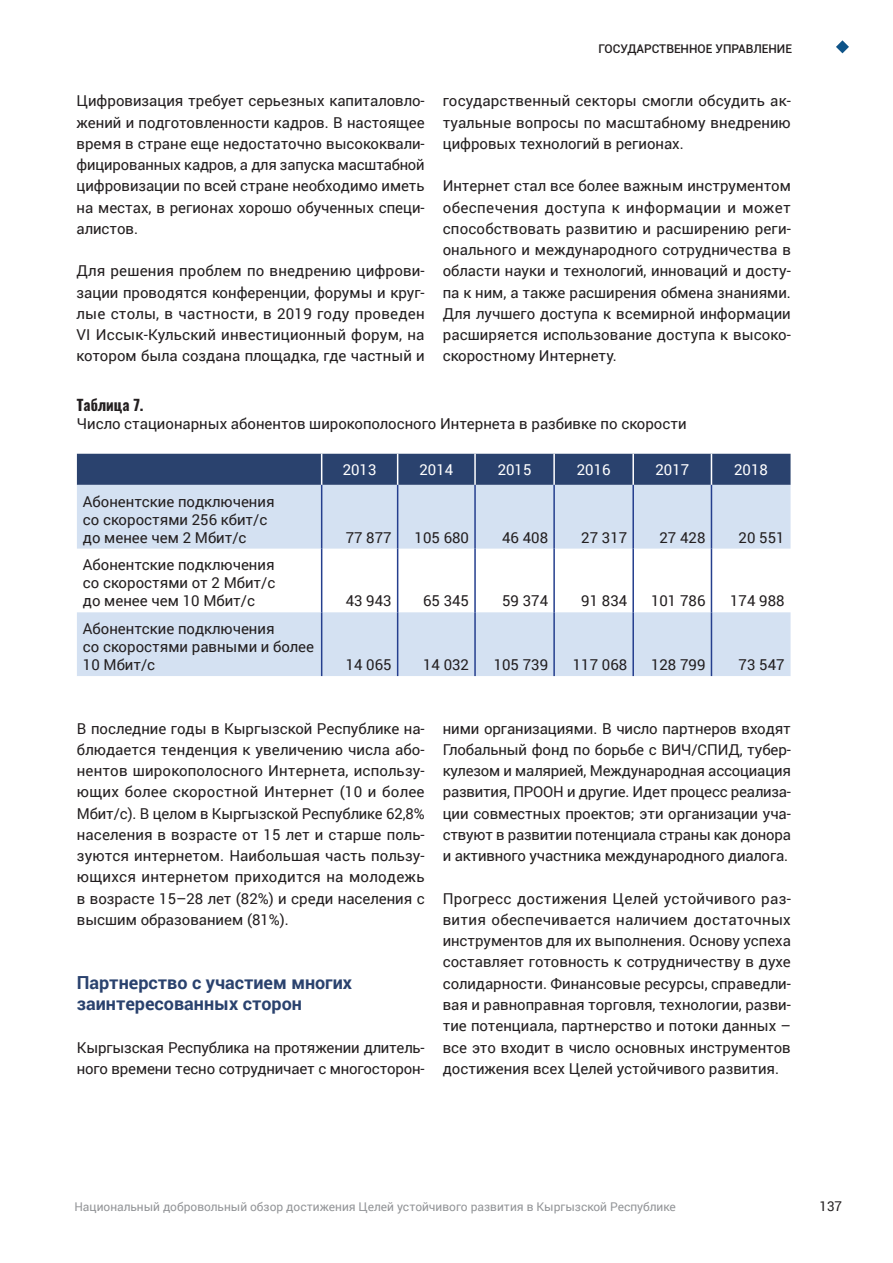
<style>
.page{position:relative;width:893px;height:1263px;background:#fff}
.page>*{position:absolute;margin:0;border:0;box-sizing:border-box;transform-origin:0 0}
.t1{font:700 18px "Roboto";color:#2a426e}
.t2{font:15px/21.3px "Roboto";color:#231f20;text-align:justify}
.t3{font:15px "Roboto";color:#fff}
.t4{font:700 15px "Oswald";color:#231f20}
.t5{font:13.5px "Roboto";color:#231f20}
.t6{font:12px "Roboto";color:#939598}
.t7{font:500 12px "Roboto";color:#231f20}
</style>
<div class="page">
<svg style="left:836px;top:40px;width:13px;height:13px"></svg>
<div style="left:77px;top:454px;width:713px;height:31px;background:#2a426e"></div>
<svg style="left:77px;top:485px;width:713px;height:191px;fill:#d4e1f2"></svg>
<hr style="left:321px;top:454px;width:1px;height:31px;background:#fff">
<hr style="left:397px;top:454px;width:1px;height:31px;background:#fff">
<hr style="left:474px;top:454px;width:2px;height:31px;background:#fff">
<hr style="left:553px;top:454px;width:2px;height:31px;background:#fff">
<hr style="left:632px;top:454px;width:2px;height:31px;background:#fff">
<hr style="left:711px;top:454px;width:1px;height:31px;background:#fff">
<hr style="left:321px;top:485px;width:1px;height:64px;background:#253f8e">
<hr style="left:397px;top:485px;width:1px;height:64px;background:#253f8e">
<hr style="left:474px;top:485px;width:2px;height:64px;background:#253f8e">
<hr style="left:553px;top:485px;width:2px;height:64px;background:#253f8e">
<hr style="left:632px;top:485px;width:2px;height:64px;background:#253f8e">
<hr style="left:711px;top:485px;width:1px;height:64px;background:#253f8e">
<hr style="left:321px;top:549px;width:1px;height:63px;background:#253f8e">
<hr style="left:397px;top:549px;width:1px;height:63px;background:#253f8e">
<hr style="left:474px;top:549px;width:2px;height:63px;background:#253f8e">
<hr style="left:553px;top:549px;width:2px;height:63px;background:#253f8e">
<hr style="left:632px;top:549px;width:2px;height:63px;background:#253f8e">
<hr style="left:711px;top:549px;width:1px;height:63px;background:#253f8e">
<hr style="left:321px;top:612px;width:1px;height:64px;background:#253f8e">
<hr style="left:397px;top:612px;width:1px;height:64px;background:#253f8e">
<hr style="left:474px;top:612px;width:2px;height:64px;background:#253f8e">
<hr style="left:553px;top:612px;width:2px;height:64px;background:#253f8e">
<hr style="left:632px;top:612px;width:2px;height:64px;background:#253f8e">
<hr style="left:711px;top:612px;width:1px;height:64px;background:#253f8e">
<p class="t2" style="left:77px;top:90px;width:350px">Цифровизация требует серьезных капиталовло&shy;жений и подготовленности кадров. В настоящее время в стране еще недостаточно высококвали&shy;фицированных кадров, а для запуска масштабной цифровизации по всей стране необходимо иметь на местах, в регионах хорошо обученных специ&shy;алистов.</p>
<p class="t2" style="left:77px;top:260px;width:350px">Для решения проблем по внедрению цифрови&shy;зации проводятся конференции, форумы и круг&shy;лые столы, в частности, в 2019 году проведен VI Иссык-Кульский инвестиционный форум, на котором была создана площадка, где частный и</p>
<p class="t7" style="left:598px;top:40px;width:195px">ГОСУДАРСТВЕННОЕ УПРАВЛЕНИЕ</p>
<p class="t2" style="left:443px;top:90px;width:350px">государственный секторы смогли обсудить ак&shy;туальные вопросы по масштабному внедрению цифровых технологий в регионах.</p>
<p class="t2" style="left:443px;top:175px;width:350px">Интернет стал все более важным инструментом обеспечения доступа к информации и может способствовать развитию и расширению реги&shy;онального и международного сотрудничества в области науки и технологий, инноваций и досту&shy;па к ним, а также расширения обмена знаниями.<br>Для лучшего доступа к всемирной информации расширяется использование доступа к высоко&shy;скоростному Интернету.</p>
<p class="t4" style="left:77px;top:392px;width:68px">Таблица 7.</p>
<p class="t2" style="left:77px;top:413px;width:611px">Число стационарных абонентов широкополосного Интернета в разбивке по скорости</p>
<p class="t3" style="left:343px;top:461px;width:35px">2013</p>
<p class="t3" style="left:419px;top:461px;width:35px">2014</p>
<p class="t3" style="left:498px;top:461px;width:35px">2015</p>
<p class="t3" style="left:577px;top:461px;width:35px">2016</p>
<p class="t3" style="left:655px;top:461px;width:35px">2017</p>
<p class="t3" style="left:734px;top:461px;width:35px">2018</p>
<p class="t2" style="left:83px;top:491px;width:193px">Абонентские подключения</p>
<p class="t2" style="left:83px;top:509px;width:186px">со скоростями 256 кбит/с</p>
<p class="t2" style="left:83px;top:527px;width:165px">до менее чем 2 Мбит/с</p>
<p class="t2" style="left:346px;top:527px;width:47px">77 877</p>
<p class="t2" style="left:415px;top:527px;width:56px">105 680</p>
<p class="t2" style="left:502px;top:527px;width:47px">46 408</p>
<p class="t2" style="left:581px;top:527px;width:47px">27 317</p>
<p class="t2" style="left:659px;top:527px;width:47px">27 428</p>
<p class="t2" style="left:739px;top:527px;width:47px">20 551</p>
<p class="t2" style="left:83px;top:554px;width:193px">Абонентские подключения</p>
<p class="t2" style="left:83px;top:572px;width:194px">со скоростями от 2 Мбит/с</p>
<p class="t2" style="left:83px;top:590px;width:174px">до менее чем 10 Мбит/с</p>
<p class="t2" style="left:346px;top:590px;width:47px">43 943</p>
<p class="t2" style="left:423px;top:590px;width:47px">65 345</p>
<p class="t2" style="left:502px;top:590px;width:47px">59 374</p>
<p class="t2" style="left:581px;top:590px;width:47px">91 834</p>
<p class="t2" style="left:651px;top:590px;width:56px">101 786</p>
<p class="t2" style="left:730px;top:590px;width:56px">174 988</p>
<p class="t2" style="left:83px;top:618px;width:193px">Абонентские подключения</p>
<p class="t2" style="left:83px;top:638px;width:233px;line-height:18px">со скоростями равными и более<br>10 Мбит/с</p>
<p class="t2" style="left:346px;top:654px;width:47px">14 065</p>
<p class="t2" style="left:423px;top:654px;width:47px">14 032</p>
<p class="t2" style="left:494px;top:654px;width:56px">105 739</p>
<p class="t2" style="left:573px;top:654px;width:56px">117 068</p>
<p class="t2" style="left:651px;top:654px;width:56px">128 799</p>
<p class="t2" style="left:739px;top:654px;width:47px">73 547</p>
<p class="t2" style="left:77px;top:718px;width:349px">В последние годы в Кыргызской Республике на&shy;блюдается тенденция к увеличению числа або&shy;нентов широкополосного Интернета, использу&shy;ющих более скоростной Интернет (10 и более Мбит/с). В целом в Кыргызской Республике 62,8% населения в возрасте от 15 лет и старше поль&shy;зуются интернетом. Наибольшая часть пользу&shy;ющихся интернетом приходится на молодежь в возрасте 15–28 лет (82%) и среди населения с высшим образованием (81%).</p>
<p class="t1" style="left:77px;top:972px;width:277px">Партнерство с участием многих</p>
<p class="t1" style="left:77px;top:993px;width:227px">заинтересованных сторон</p>
<p class="t2" style="left:77px;top:1036px;width:349px">Кыргызская Республика на протяжении длитель&shy;ного времени тесно сотрудничает с многосторон-</p>
<p class="t2" style="left:443px;top:718px;width:350px">ними организациями. В число партнеров входят Глобальный фонд по борьбе с ВИЧ/СПИД, тубер&shy;кулезом и малярией, Международная ассоциация развития, ПРООН и другие. Идет процесс реализа&shy;ции совместных проектов; эти организации уча&shy;ствуют в развитии потенциала страны как донора и активного участника международного диалога.</p>
<p class="t2" style="left:443px;top:888px;width:350px">Прогресс достижения Целей устойчивого раз&shy;вития обеспечивается наличием достаточных инструментов для их выполнения. Основу успеха составляет готовность к сотрудничеству в духе солидарности. Финансовые ресурсы, справедли&shy;вая и равноправная торговля, технологии, разви&shy;тие потенциала, партнерство и потоки данных – все это входит в число основных инструментов достижения всех Целей устойчивого развития.</p>
<p class="t6" style="left:74px;top:1200px;width:603px">Национальный добровольный обзор достижения Целей устойчивого развития в Кыргызской Республике</p>
<p class="t5" style="left:819px;top:1198px;width:24px">137</p>
</div>
